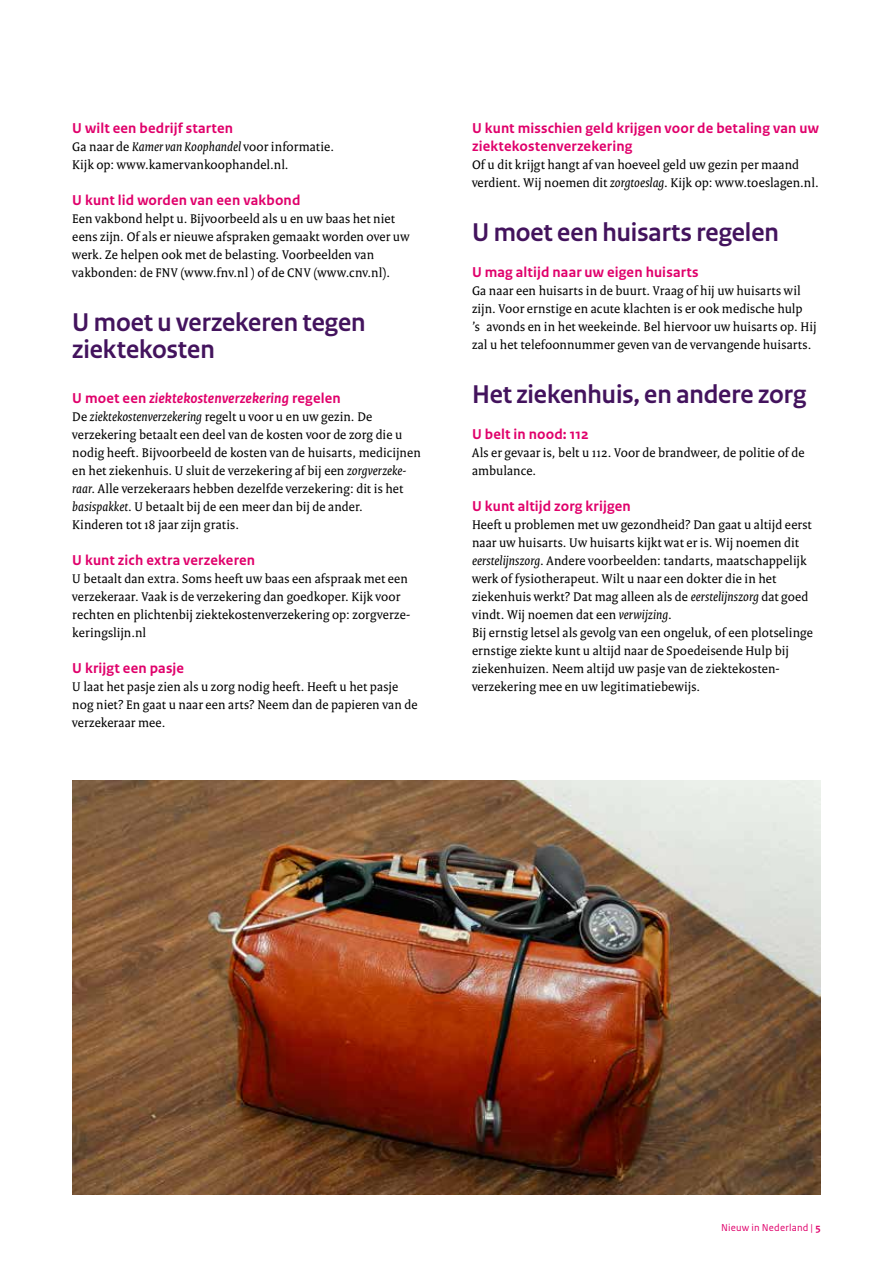
<style>
.page{position:relative;width:893px;height:1263px;background:#fff}
.page>*{position:absolute;margin:0;border:0;box-sizing:border-box;transform-origin:0 0}
.t1{font:700 27px/27px "Rijksoverheid Sans Heading";color:#43135d}
.t2{font:700 15px/18px "Rijksoverheid Sans Text";letter-spacing:.01em;color:#e0006b}
.t3{font:italic 700 15px "Rijksoverheid Sans Text";letter-spacing:.01em;color:#e0006b}
.t4{font:13.5px/18px "Rijksoverheid Serif";letter-spacing:.01em;color:#000}
.t5{font:10.5px "Rijksoverheid Sans Text";letter-spacing:.02em;color:#e0006b}
.s1{font-style:italic}
.s2{font-style:normal}
.s3{font-weight:700}
</style>
<div class="page">
<img style="left:72px;top:781px;width:749px;height:414px">
<p class="t2" style="left:72px;top:119px;width:162px">U wilt een bedrijf starten</p>
<p class="t4" style="left:72px;top:137px;width:263px">Ga naar de <span class="s1">Kamer van Koophandel</span> voor informatie.<br>Kijk op: www.kamervankoophandel.nl.</p>
<p class="t2" style="left:72px;top:191px;width:230px">U kunt lid worden van een vakbond</p>
<p class="t4" style="left:72px;top:209px;width:339px">Een vakbond helpt u. Bijvoorbeeld als u en uw baas het niet eens zijn. Of als er nieuwe afspraken gemaakt worden over uw werk. Ze helpen ook met de belasting. Voorbeelden van vakbonden: de FNV (www.fnv.nl ) of de CNV (www.cnv.nl).</p>
<h1 class="t1" style="left:72px;top:309px;width:295px">U moet u verzekeren tegen ziektekosten</h1>
<p class="t3" style="left:72px;top:389px;width:270px"><span class="s2">U moet een</span> ziektekostenverzekering <span class="s2">regelen</span></p>
<p class="t4" style="left:72px;top:407px;width:350px">De <span class="s1">ziektekostenverzekering</span> regelt u voor u en uw gezin. De verzekering betaalt een deel van de kosten voor de zorg die u nodig heeft. Bijvoorbeeld de kosten van de huisarts, medicijnen en het ziekenhuis. U sluit de verzekering af bij een <span class="s1">zorgverzeke&shy;raar</span>. Alle verzekeraars hebben dezelfde verzekering: dit is het <span class="s1">basispakket</span>. U betaalt bij de een meer dan bij de ander.<br>Kinderen tot 18 jaar zijn gratis.</p>
<p class="t2" style="left:72px;top:551px;width:184px">U kunt zich extra verzekeren</p>
<p class="t4" style="left:72px;top:569px;width:339px">U betaalt dan extra. Soms heeft uw baas een afspraak met een verzekeraar. Vaak is de verzekering dan goedkoper. Kijk voor rechten en plichtenbij ziektekostenverzekering op: zorgverze&shy;keringslijn.nl</p>
<p class="t2" style="left:72px;top:659px;width:113px">U krijgt een pasje</p>
<p class="t4" style="left:72px;top:677px;width:347px">U laat het pasje zien als u zorg nodig heeft. Heeft u het pasje nog niet? En gaat u naar een arts? Neem dan de papieren van de verzekeraar mee.</p>
<p class="t2" style="left:472px;top:119px;width:348px">U kunt misschien geld krijgen voor de betaling van uw ziektekostenverzekering</p>
<p class="t4" style="left:472px;top:155px;width:348px">Of u dit krijgt hangt af van hoeveel geld uw gezin per maand verdient. Wij noemen dit <span class="s1">zorgtoeslag</span>. Kijk op: www.toeslagen.nl.</p>
<h1 class="t1" style="left:472px;top:219px;width:308px">U moet een huisarts regelen</h1>
<p class="t2" style="left:472px;top:263px;width:228px">U mag altijd naar uw eigen huisarts</p>
<p class="t4" style="left:472px;top:281px;width:346px">Ga naar een huisarts in de buurt. Vraag of hij uw huisarts wil zijn. Voor ernstige en acute klachten is er ook medische hulp<br>’s avonds en in het weekeinde. Bel hiervoor uw huisarts op. Hij zal u het telefoonnummer geven van de vervangende huisarts.</p>
<h1 class="t1" style="left:472px;top:381px;width:336px">Het ziekenhuis, en andere zorg</h1>
<p class="t2" style="left:472px;top:425px;width:118px">U belt in nood: 112</p>
<p class="t4" style="left:472px;top:443px;width:334px">Als er gevaar is, belt u 112. Voor de brandweer, de politie of de ambulance.</p>
<p class="t2" style="left:472px;top:497px;width:160px">U kunt altijd zorg krijgen</p>
<p class="t4" style="left:472px;top:515px;width:342px">Heeft u problemen met uw gezondheid? Dan gaat u altijd eerst naar uw huisarts. Uw huisarts kijkt wat er is. Wij noemen dit <span class="s1">eerstelijnszorg</span>. Andere voorbeelden: tandarts, maatschappelijk werk of fysiotherapeut. Wilt u naar een dokter die in het ziekenhuis werkt? Dat mag alleen als de <span class="s1">eerstelijnszorg</span> dat goed vindt. Wij noemen dat een <span class="s1">verwijzing</span>.<br>Bij ernstig letsel als gevolg van een ongeluk, of een plotselinge ernstige ziekte kunt u altijd naar de Spoedeisende Hulp bij ziekenhuizen. Neem altijd uw pasje van de ziektekosten&shy;verzekering mee en uw legitimatiebewijs.</p>
<p class="t5" style="left:721px;top:1221px;width:101px">Nieuw in Nederland | <span class="s3">5</span></p>
</div>
